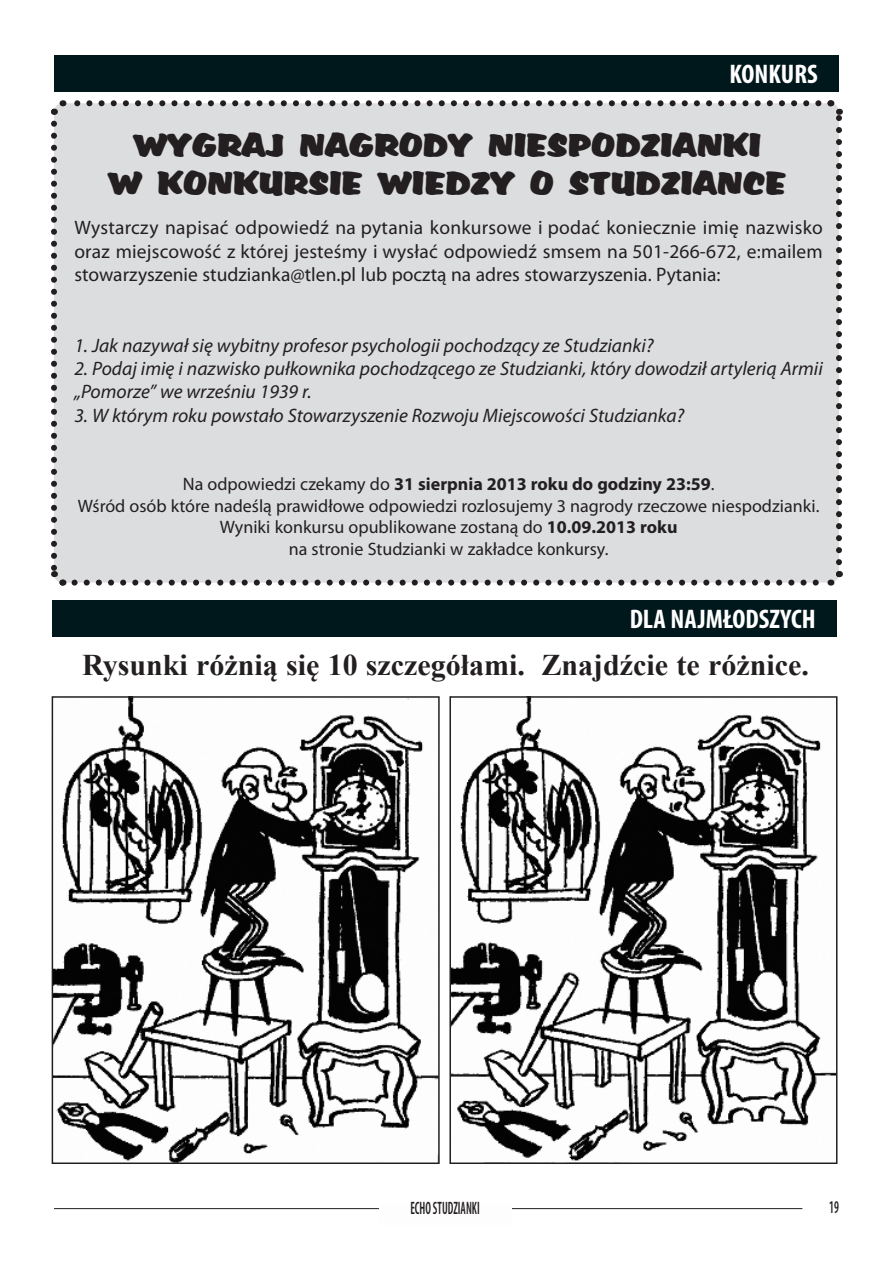
<style>
.page{position:relative;width:893px;height:1263px;background:#fff}
.page>*{position:absolute;margin:0;border:0;box-sizing:border-box;transform-origin:0 0}
.t1{font:31.5px/37.8px "EFN Bass";color:#231f20;text-align:center}
.t2{font:700 30px "Times New Roman";color:#231f20}
.t3{font:700 condensed 27px "Myriad Pro";color:#fff}
.t4{font:italic 19.5px/23.4px "Myriad Pro";color:#231f20}
.t5{font:19.5px/23.4px "Myriad Pro";color:#231f20;text-align:justify}
.t6{font:18px/21.6px "Myriad Pro";color:#231f20;text-align:center}
.t7{font:600 condensed 18px "Myriad Pro";color:#231f20;scale:.67 1}
.s1{font-weight:700}
</style>
<div class="page">
<hr style="left:54px;top:1208px;width:748px;height:1px;background:#231f20">
<div style="left:379px;top:1205px;width:132px;height:20px;background:#fdfdfd"></div>
<div style="left:54px;top:103px;width:785px;height:480px;background:#dcdddf;border-radius:9px"></div>
<svg style="left:51px;top:124px;width:18px;height:462px"></svg>
<svg style="left:75px;top:571px;width:768px;height:15px"></svg>
<svg style="left:827px;top:100px;width:16px;height:462px"></svg>
<svg style="left:51px;top:100px;width:767px;height:15px"></svg>
<div style="left:54px;top:55px;width:785px;height:37px;background:#00171b"></div>
<div style="left:52px;top:600px;width:785px;height:37px;background:#00171b"></div>
<img style="left:55px;top:699px;width:382px;height:462px">
<div style="left:52px;top:696px;width:388px;height:468px;border:2px solid #231f20"></div>
<img style="left:452px;top:699px;width:382px;height:462px">
<div style="left:449px;top:696px;width:388px;height:468px;border:2px solid #231f20"></div>
<h3 class="t3" style="left:729px;top:58px;width:90px">KONKURS</h3>
<h1 class="t1" style="left:108px;top:127px;width:680px">WYGRAJ NAGRODY NIESPODZIANKI<br>W KONKURSIE WIEDZY O STUDZIANCE</h1>
<p class="t5" style="left:74px;top:216px;width:750px">Wystarczy napisać odpowiedź na pytania konkursowe i podać koniecznie imię nazwisko oraz miejscowość z której jesteśmy i wysłać odpowiedź smsem na 501-266-672, e:mailem stowarzyszenie studzianka@tlen.pl lub pocztą na adres stowarzyszenia. Pytania:</p>
<p class="t4" style="left:74px;top:333px;width:581px">1. Jak nazywał się wybitny profesor psychologii pochodzący ze Studzianki?</p>
<p class="t4" style="left:74px;top:356px;width:750px">2. Podaj imię i nazwisko pułkownika pochodzącego ze Studzianki, który dowodził artylerią Armii „Pomorze” we wrześniu 1939 r.</p>
<p class="t4" style="left:74px;top:403px;width:611px">3. W którym roku powstało Stowarzyszenie Rozwoju Miejscowości Studzianka?</p>
<p class="t6" style="left:78px;top:473px;width:743px">Na odpowiedzi czekamy do <span class="s1">31 sierpnia 2013 roku do godziny 23:59</span>.<br>Wśród osób które nadeślą prawidłowe odpowiedzi rozlosujemy 3 nagrody rzeczowe niespodzianki.<br>Wyniki konkursu opublikowane zostaną do <span class="s1">10.09.2013 roku<br></span>na stronie Studzianki w zakładce konkursy.</p>
<h3 class="t3" style="left:630px;top:602px;width:188px">DLA NAJMŁODSZYCH</h3>
<h2 class="t2" style="left:82px;top:644px;width:728px">Rysunki różnią się 10 szczegółami. Znajdźcie te różnice.</h2>
<p class="t7" style="left:410px;top:1199px;width:105px">ECHO STUDZIANKI</p>
<p class="t7" style="left:829px;top:1197px;width:16px">19</p>
</div>
